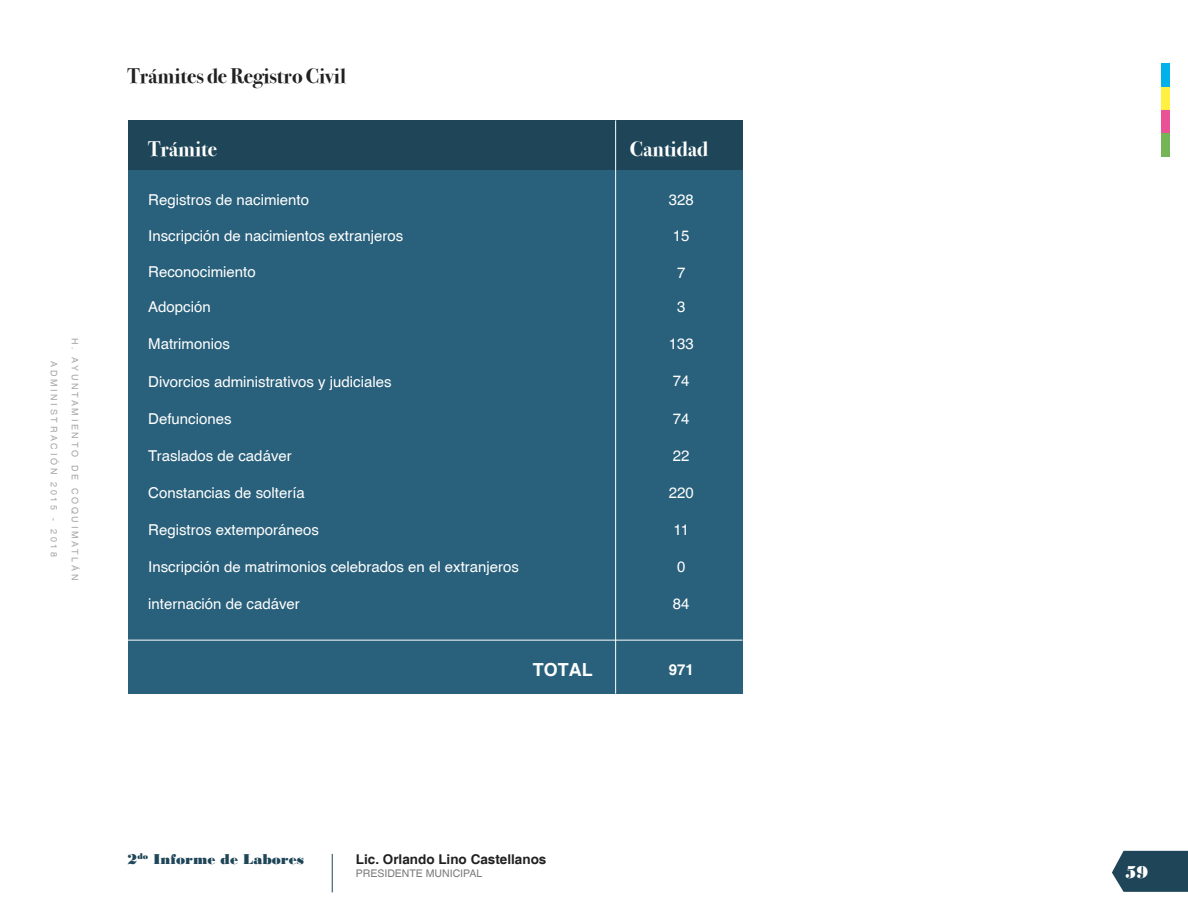
<style>
.page{position:relative;width:1188px;height:918px;background:#fff}
.page>*{position:absolute;margin:0;border:0;box-sizing:border-box;transform-origin:0 0}
.t1{font:700 21px "Bodoni Svty Two ITCTT";color:#212121}
.t2{font:700 21px "Bodoni Svty Two ITCTT";color:#fff}
.t3{font:700 18px "Helvetica";color:#fff}
.t4{font:18px "Bodoni MT Black";color:#fff}
.t5{font:15px "Helvetica";color:#fff}
.t6{font:15px "Bodoni MT Black";color:#1e4558}
.t7{font:700 15px "Helvetica";color:#fff}
.t8{font:700 13.5px "Helvetica";color:#212121}
.t9{font:10.5px "Helvetica";color:#7a7a7a}
.t10{font:9px "Helvetica";letter-spacing:.3em;color:#a6a6a6}
</style>
<div class="page">
<hr style="left:332px;top:854px;width:1px;height:38px;background:#1e4558">
<svg style="left:1112px;top:851px;width:76px;height:41px;background:#2f5365"></svg>
<div style="left:1161px;top:64px;width:8px;height:23px;background:#00b1eb"></div>
<div style="left:1161px;top:87px;width:8px;height:23px;background:#fff042"></div>
<div style="left:1161px;top:110px;width:8px;height:24px;background:#ea5297"></div>
<div style="left:1161px;top:134px;width:8px;height:23px;background:#75b558"></div>
<div style="left:128px;top:121px;width:614px;height:49px;background:#1e4558"></div>
<div style="left:128px;top:170px;width:614px;height:524px;background:#29607b"></div>
<hr style="left:615px;top:120px;width:1px;height:574px;background:#fff">
<hr style="left:128px;top:640px;width:615px;height:1px;background:#fff">
<p class="t10" style="left:60px;top:361px;width:198px;rotate:90deg">ADMINISTRACIÓN 2015 - 2018</p>
<p class="t10" style="left:81px;top:338px;width:244px;rotate:90deg">H. AYUNTAMIENTO DE COQUIMATLÁN</p>
<h1 class="t1" style="left:128px;top:59px;width:220px">Trámites de Registro Civil</h1>
<h1 class="t2" style="left:148px;top:132px;width:70px">Trámite</h1>
<h1 class="t2" style="left:630px;top:132px;width:80px">Cantidad</h1>
<p class="t5" style="left:148px;top:191px;width:162px">Registros de nacimiento</p>
<p class="t5" style="left:148px;top:227px;width:257px">Inscripción de nacimientos extranjeros</p>
<p class="t5" style="left:148px;top:262px;width:109px">Reconocimiento</p>
<p class="t5" style="left:148px;top:298px;width:64px">Adopción</p>
<p class="t5" style="left:148px;top:335px;width:83px">Matrimonios</p>
<p class="t5" style="left:148px;top:372px;width:245px">Divorcios administrativos y judiciales</p>
<p class="t5" style="left:148px;top:409px;width:85px">Defunciones</p>
<p class="t5" style="left:148px;top:446px;width:145px">Traslados de cadáver</p>
<p class="t5" style="left:148px;top:483px;width:158px">Constancias de soltería</p>
<p class="t5" style="left:148px;top:520px;width:172px">Registros extemporáneos</p>
<p class="t5" style="left:148px;top:557px;width:372px">Inscripción de matrimonios celebrados en el extranjeros</p>
<p class="t5" style="left:148px;top:594px;width:153px">internación de cadáver</p>
<p class="t5" style="left:669px;top:191px;width:27px">328</p>
<p class="t5" style="left:673px;top:227px;width:18px">15</p>
<p class="t5" style="left:677px;top:263px;width:10px">7</p>
<p class="t5" style="left:677px;top:298px;width:10px">3</p>
<p class="t5" style="left:669px;top:335px;width:27px">133</p>
<p class="t5" style="left:673px;top:372px;width:18px">74</p>
<p class="t5" style="left:673px;top:409px;width:18px">74</p>
<p class="t5" style="left:673px;top:446px;width:18px">22</p>
<p class="t5" style="left:669px;top:483px;width:27px">220</p>
<p class="t5" style="left:674px;top:520px;width:17px">11</p>
<p class="t5" style="left:677px;top:557px;width:10px">0</p>
<p class="t5" style="left:673px;top:594px;width:18px">84</p>
<p class="t3" style="left:533px;top:658px;width:61px">TOTAL</p>
<p class="t7" style="left:669px;top:660px;width:27px">971</p>
<p class="t6" style="left:128px;top:850px;width:178px">2<sup>do</sup> Informe de Labores</p>
<p class="t8" style="left:356px;top:851px;width:192px">Lic. Orlando Lino Castellanos</p>
<p class="t9" style="left:356px;top:867px;width:128px">PRESIDENTE MUNICIPAL</p>
<p class="t4" style="left:1125px;top:862px;width:25px">59</p>
</div>
